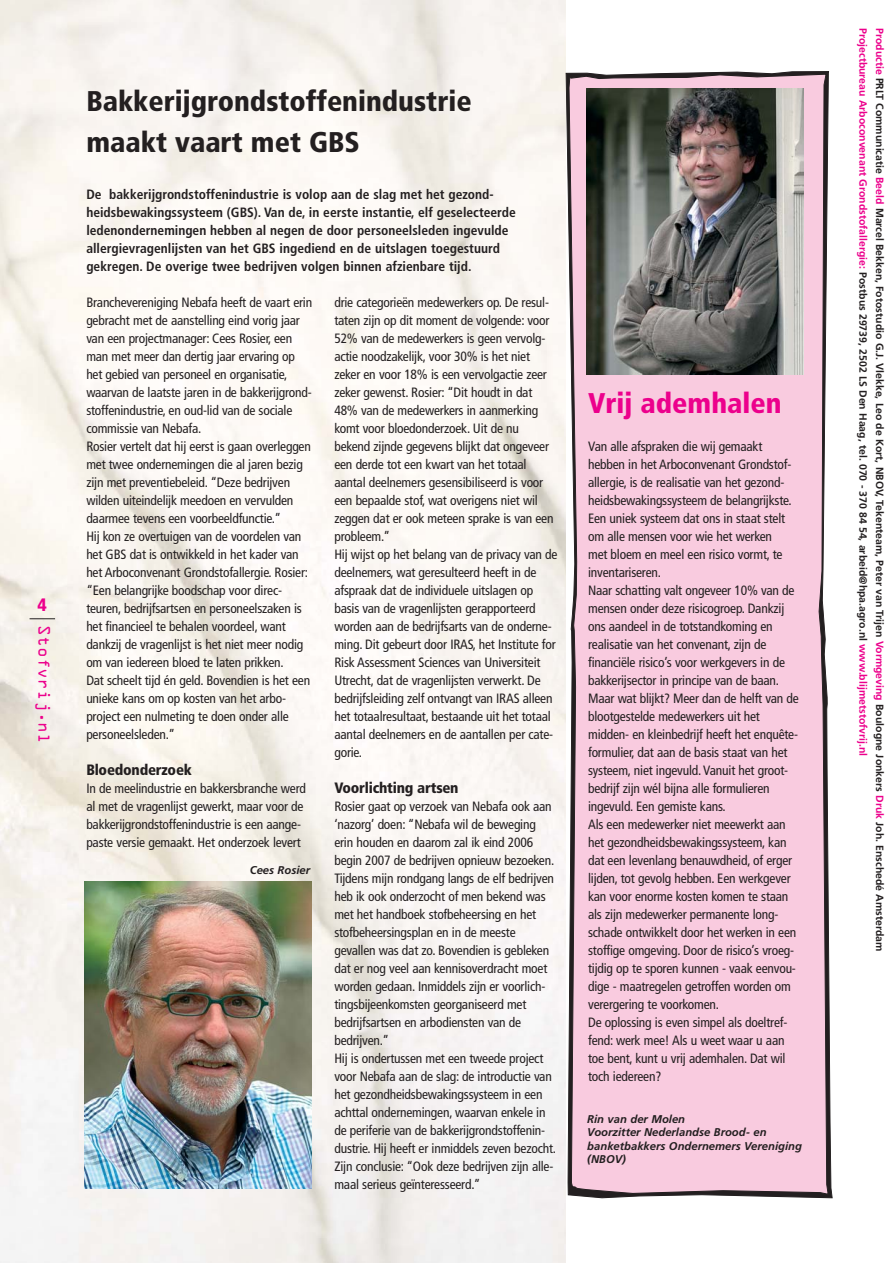
<style>
.page{position:relative;width:893px;height:1263px;background:#fff}
.page>*{position:absolute;margin:0;border:0;box-sizing:border-box;transform-origin:0 0}
.t1{font:900 condensed 28.5px/40.5px "Frutiger";color:#231f20}
.t2{font:900 condensed 28.5px "Frutiger";color:#ec008c}
.t3{font:900 condensed 18px "Frutiger";color:#ec008c}
.t4{font:900 condensed 15px "Frutiger";letter-spacing:-.015em;color:#231f20}
.t5{font:15px "OCRA";color:#ec008c}
.t6{font:condensed 13.5px/18px "Frutiger";letter-spacing:-.015em;color:#231f20}
.t7{font:700 condensed 13.5px/18px "Frutiger";color:#231f20}
.t8{font:italic 700 11.25px/13.5px "Frutiger";color:#231f20}
.t9{font:700 10.5px/16.5px "Frutiger";color:#231f20}
.s1{color:#ec008c}
</style>
<div class="page">
<img style="left:0;top:1px;width:565px;height:1262px">
<svg style="left:566px;top:71px;width:266px;height:1127px"></svg>
<svg style="left:568px;top:74px;width:261px;height:1121px;background:#eec3d6"></svg>
<img style="left:587px;top:88px;width:216px;height:287px">
<svg style="left:30px;top:618px;width:25px;height:1px"></svg>
<img style="left:85px;top:882px;width:227px;height:307px">
<h2 class="t3" style="left:38px;top:597px;width:11px">4</h2>
<p class="t5" style="left:49px;top:625px;width:120px;rotate:90deg">Stofvrij.nl</p>
<h1 class="t1" style="left:86px;top:83px;width:387px">Bakkerijgrondstoffenindustrie maakt vaart met GBS</h1>
<p class="t7" style="left:86px;top:186px;width:431px">De bakkerijgrondstoffenindustrie is volop aan de slag met het gezond&shy;heidsbewakingssysteem (GBS). Van de, in eerste instantie, elf geselecteerde ledenondernemingen hebben al negen de door personeelsleden ingevulde allergievragenlijsten van het GBS ingediend en de uitslagen toegestuurd gekregen. De overige twee bedrijven volgen binnen afzienbare tijd.</p>
<p class="t6" style="left:334px;top:294px;width:225px">drie categorieën medewerkers op. De resul&shy;taten zijn op dit moment de volgende: voor 52% van de medewerkers is geen vervolg&shy;actie noodzakelijk, voor 30% is het niet zeker en voor 18% is een vervolgactie zeer zeker gewenst. Rosier: “Dit houdt in dat 48% van de medewerkers in aanmerking komt voor bloedonderzoek. Uit de nu bekend zijnde gegevens blijkt dat ongeveer een derde tot een kwart van het totaal aantal deelnemers gesensibiliseerd is voor een bepaalde stof, wat overigens niet wil zeggen dat er ook meteen sprake is van een probleem.”<br>Hij wijst op het belang van de privacy van de deelnemers, wat geresulteerd heeft in de afspraak dat de individuele uitslagen op basis van de vragenlijsten gerapporteerd worden aan de bedrijfsarts van de onderne&shy;ming. Dit gebeurt door IRAS, het Institute for Risk Assessment Sciences van Universiteit Utrecht, dat de vragenlijsten verwerkt. De bedrijfsleiding zelf ontvangt van IRAS alleen het totaalresultaat, bestaande uit het totaal aantal deelnemers en de aantallen per cate&shy;gorie.</p>
<p class="t4" style="left:334px;top:781px;width:126px">Voorlichting artsen</p>
<p class="t6" style="left:334px;top:798px;width:223px">Rosier gaat op verzoek van Nebafa ook aan ‘nazorg’ doen: “Nebafa wil de beweging erin houden en daarom zal ik eind 2006 begin 2007 de bedrijven opnieuw bezoeken.<br>Tijdens mijn rondgang langs de elf bedrijven heb ik ook onderzocht of men bekend was met het handboek stofbeheersing en het stofbeheersingsplan en in de meeste gevallen was dat zo. Bovendien is gebleken dat er nog veel aan kennisoverdracht moet worden gedaan. Inmiddels zijn er voorlich&shy;tingsbijeenkomsten georganiseerd met bedrijfsartsen en arbodiensten van de bedrijven.”<br>Hij is ondertussen met een tweede project voor Nebafa aan de slag: de introductie van het gezondheidsbewakingssysteem in een achttal ondernemingen, waarvan enkele in de periferie van de bakkerijgrondstoffenin&shy;dustrie. Hij heeft er inmiddels zeven bezocht.<br>Zijn conclusie: “Ook deze bedrijven zijn alle&shy;maal serieus geïnteresseerd.”</p>
<p class="t6" style="left:86px;top:294px;width:227px">Branchevereniging Nebafa heeft de vaart erin gebracht met de aanstelling eind vorig jaar van een projectmanager: Cees Rosier, een man met meer dan dertig jaar ervaring op het gebied van personeel en organisatie, waarvan de laatste jaren in de bakkerijgrond&shy;stoffenindustrie, en oud-lid van de sociale commissie van Nebafa.<br>Rosier vertelt dat hij eerst is gaan overleggen met twee ondernemingen die al jaren bezig zijn met preventiebeleid. “Deze bedrijven wilden uiteindelijk meedoen en vervulden daarmee tevens een voorbeeldfunctie.”<br>Hij kon ze overtuigen van de voordelen van het GBS dat is ontwikkeld in het kader van het Arboconvenant Grondstofallergie. Rosier: “Een belangrijke boodschap voor direc&shy;teuren, bedrijfsartsen en personeelszaken is het financieel te behalen voordeel, want dankzij de vragenlijst is het niet meer nodig om van iedereen bloed te laten prikken.<br>Dat scheelt tijd én geld. Bovendien is het een unieke kans om op kosten van het arbo&shy;project een nulmeting te doen onder alle personeelsleden.”</p>
<p class="t4" style="left:86px;top:763px;width:107px">Bloedonderzoek</p>
<p class="t6" style="left:86px;top:780px;width:221px">In de meelindustrie en bakkersbranche werd al met de vragenlijst gewerkt, maar voor de bakkerijgrondstoffenindustrie is een aange&shy;paste versie gemaakt. Het onderzoek levert</p>
<p class="t8" style="left:250px;top:865px;width:62px">Cees Rosier</p>
<h1 class="t2" style="left:588px;top:392px;width:195px">Vrij ademhalen</h1>
<p class="t6" style="left:588px;top:438px;width:212px">Van alle afspraken die wij gemaakt hebben in het Arboconvenant Grondstof&shy;allergie, is de realisatie van het gezond&shy;heidsbewakingssysteem de belangrijkste.<br>Een uniek systeem dat ons in staat stelt om alle mensen voor wie het werken<br>met bloem en meel een risico vormt, te inventariseren.<br>Naar schatting valt ongeveer 10% van de mensen onder deze risicogroep. Dankzij ons aandeel in de totstandkoming en realisatie van het convenant, zijn de financiële risico’s voor werkgevers in de bakkerijsector in principe van de baan.<br>Maar wat blijkt? Meer dan de helft van de blootgestelde medewerkers uit het midden- en kleinbedrijf heeft het enquête&shy;formulier, dat aan de basis staat van het systeem, niet ingevuld. Vanuit het groot&shy;bedrijf zijn wél bijna alle formulieren ingevuld. Een gemiste kans.<br>Als een medewerker niet meewerkt aan het gezondheidsbewakingssysteem, kan dat een levenlang benauwdheid, of erger lijden, tot gevolg hebben. Een werkgever kan voor enorme kosten komen te staan als zijn medewerker permanente long&shy;schade ontwikkelt door het werken in een stoffige omgeving. Door de risico’s vroeg&shy;tijdig op te sporen kunnen - vaak eenvou&shy;dige - maatregelen getroffen worden om verergering te voorkomen.<br>De oplossing is even simpel als doeltref&shy;fend: werk mee! Als u weet waar u aan toe bent, kunt u vrij ademhalen. Dat wil toch iedereen?</p>
<p class="t8" style="left:587px;top:1113px;width:216px">Rin van der Molen<br>Voorzitter Nederlandse Brood- en banketbakkers Ondernemers Vereniging (NBOV)</p>
<p class="t9" style="left:887px;top:28px;width:925px;rotate:90deg"><span class="s1">Productie</span> PRLT Communicatie <span class="s1">Beeld</span> Marcel Bekken, Fotostudio G.J. Vlekke, Leo de Kort, NBOV, Tekenteam, Peter van Trijen <span class="s1">Vormgeving</span> Boulogne Jonkers <span class="s1">Druk</span> Joh. Enschedé Amsterdam<br><span class="s1">Projectbureau Arboconvenant Grondstofallergie:</span> Postbus 29739, 2502 LS Den Haag, tel. 070 - 370 84 54, arbeid@hpa.agro.nl <span class="s1">www.blijmetstofvrij.nl</span></p>
</div>
